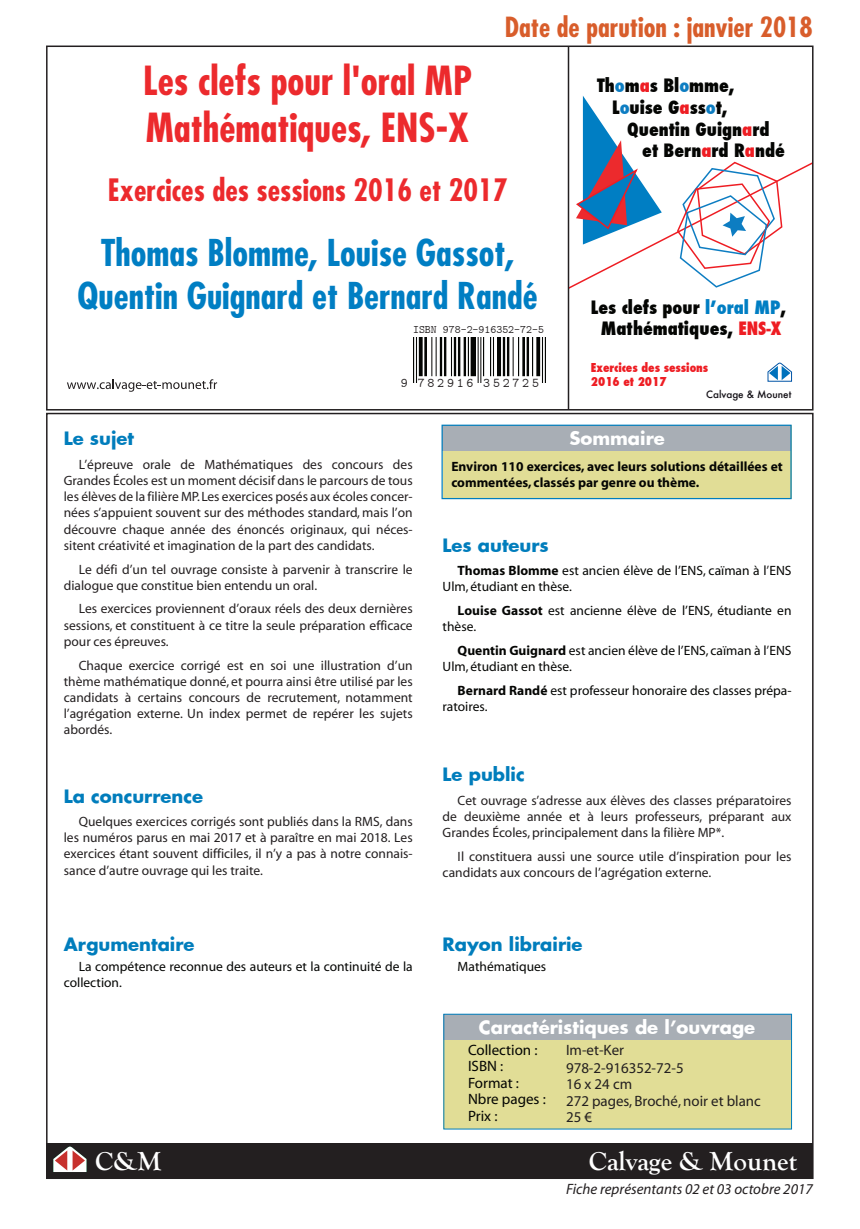
<style>
.page{position:relative;width:860px;height:1229px;background:#fff}
.page>*{position:absolute;margin:0;border:0;box-sizing:border-box;transform-origin:0 0}
.t1{font:700 condensed 39px/46.8px "Futura";color:#ec2a2d}
.t2{font:700 condensed 36px/43.2px "Futura";color:#007ec3;text-align:center}
.t3{font:700 condensed 30px "Futura";color:#ec2a2d}
.t4{font:700 condensed 27px "Futura";color:#d85d2b}
.t5{font:700 27px "Goudy Old Style T";color:#fff}
.t6{font:800 condensed 18px/21.6px "Futura";color:#040503;text-align:center}
.t7{font:700 18px "Futura";color:#007dbc}
.t8{font:700 18px "Futura";color:#fff}
.t9{font:15px/16.5px "Myriad";color:#231f20}
.t10{font:15px/16.5px "Myriad";color:#040503}
.t11{font:italic 15px "Myriad";color:#231f20}
.t12{font:13.5px/16.2px "Myriad";color:#231f20;text-align:justify}
.t13{font:13.5px/16.2px "Myriad";color:#040503}
.t14{font:700 13.5px/16.2px "Myriad";color:#040503}
.t15{font:13.5px "CMTT10";letter-spacing:.205em;color:#231f20}
.t16{font:800 condensed 12px/14.4px "Futura";color:#ee1d23}
.t17{font:11.4px "CMTT10";color:#231f20}
.t18{font:500 9.9px "Futura";color:#0f0c12}
.s1{color:#0d7dc2}
.s2{color:#ee1d23}
.s3{color:#007ec3}
.s4{font-weight:700}
.s5{color:#231f20}
</style>
<div class="page">
<div style="left:47px;top:1143px;width:765px;height:36px;background:#231f20"></div>
<svg style="left:53px;top:1147px;width:33px;height:25px"></svg>
<div style="left:442px;top:1014px;width:349px;height:115px;background:#e1dd96"></div>
<div style="left:442px;top:1014px;width:349px;height:26px;background:#a8aeb5"></div>
<div style="left:442px;top:425px;width:349px;height:74px;background:#e1dd96"></div>
<div style="left:442px;top:425px;width:348px;height:26px;background:#a8aeb5"></div>
<div style="left:441px;top:425px;width:350px;height:74px;border:1px solid #007dbc"></div>
<div style="left:443px;top:1014px;width:348px;height:115px;border:1px solid #007dbc"></div>
<svg style="left:569px;top:96px;width:245px;height:194px"></svg>
<svg style="left:767px;top:362px;width:26px;height:20px"></svg>
<svg style="left:67px;top:379px;width:150px;height:13px"></svg>
<div style="left:46px;top:46px;width:767px;height:364px;border:2px solid #231f20"></div>
<hr style="left:567px;top:46px;width:2px;height:364px;background:#231f20">
<img style="left:413px;top:338px;width:132px;height:45px">
<h1 class="t1" style="left:143px;top:57px;width:330px">Les clefs pour l'oral MP<br>Mathématiques, ENS-X</h1>
<h3 class="t4" style="left:504px;top:10px;width:309px">Date de parution : janvier 2018</h3>
<h3 class="t6" style="left:597px;top:75px;width:139px">Th<span class="s1">o</span>m<span class="s2">a</span>s Bl<span class="s1">o</span>mme,</h3>
<h3 class="t6" style="left:612px;top:97px;width:117px">L<span class="s1">o</span>uise G<span class="s2">a</span>ss<span class="s1">o</span>t,</h3>
<h3 class="t6" style="left:627px;top:118px;width:144px">Quentin Guign<span class="s2">a</span>rd</h3>
<h3 class="t6" style="left:642px;top:140px;width:144px">et Bern<span class="s2">a</span>rd R<span class="s2">a</span>ndé</h3>
<h3 class="t3" style="left:108px;top:170px;width:401px">Exercices des sessions 2016 et 2017</h3>
<h2 class="t2" style="left:78px;top:231px;width:461px">Thomas Blomme, Louise Gassot,<br>Quentin Guignard et Bernard Randé</h2>
<p class="t17" style="left:413px;top:325px;width:132px">ISBN 978-2-916352-72-5</p>
<p class="t15" style="left:401px;top:378px;width:139px">9 782916 352725</p>
<h3 class="t6" style="left:591px;top:296px;width:196px">Les clefs pour <span class="s3">lʼoral MP</span>,<br>Mathématiques, <span class="s2">ENS-X</span></h3>
<p class="t16" style="left:591px;top:360px;width:119px">Exercices des sessions<br>2016 et 2017</p>
<p class="t18" style="left:706px;top:387px;width:87px">Calvage &amp; Mounet</p>
<h3 class="t7" style="left:64px;top:426px;width:72px">Le sujet</h3>
<p class="t12" style="left:64px;top:457px;width:350px;text-indent:15px">L’épreuve orale de Mathématiques des concours des Grandes Écoles est un moment décisif dans le parcours de tous les élèves de la filière MP. Les exercices posés aux écoles concer&shy;nées s’appuient souvent sur des méthodes standard, mais l’on découvre chaque année des énoncés originaux, qui néces&shy;sitent créativité et imagination de la part des candidats.</p>
<p class="t12" style="left:64px;top:561px;width:350px;text-indent:15px">Le défi d’un tel ouvrage consiste à parvenir à transcrire le dialogue que constitue bien entendu un oral.</p>
<p class="t12" style="left:64px;top:601px;width:350px;text-indent:15px">Les exercices proviennent d’oraux réels des deux dernières sessions, et constituent à ce titre la seule préparation efficace pour ces épreuves.</p>
<p class="t12" style="left:64px;top:657px;width:350px;text-indent:15px">Chaque exercice corrigé est en soi une illustration d’un thème mathématique donné, et pourra ainsi être utilisé par les candidats à certains concours de recrutement, notamment l’agrégation externe. Un index permet de repérer les sujets abordés.</p>
<h3 class="t7" style="left:64px;top:783px;width:141px">La concurrence</h3>
<p class="t12" style="left:64px;top:814px;width:350px;text-indent:15px">Quelques exercices corrigés sont publiés dans la RMS, dans les numéros parus en mai 2017 et à paraître en mai 2018. Les exercices étant souvent difficiles, il n’y a pas à notre connais&shy;sance d’autre ouvrage qui les traite.</p>
<h3 class="t7" style="left:64px;top:932px;width:132px">Argumentaire</h3>
<p class="t13" style="left:64px;top:959px;width:350px;text-indent:15px">La compétence reconnue des auteurs et la continuité de la collection.</p>
<h3 class="t8" style="left:569px;top:426px;width:97px">Sommaire</h3>
<p class="t14" style="left:451px;top:459px;width:333px">Environ 110 exercices, avec leurs solutions détaillées et commentées, classés par genre ou thème.</p>
<h3 class="t7" style="left:442px;top:532px;width:108px">Les auteurs</h3>
<p class="t13" style="left:442px;top:563px;width:350px;text-indent:15px"><span class="s4">Thomas Blomme</span> est ancien élève de l’ENS, caïman à l<span class="s5">’</span>ENS<br>Ulm, étudiant en thèse.</p>
<p class="t13" style="left:442px;top:603px;width:350px;text-indent:15px"><span class="s4">Louise Gassot</span> est ancienne élève de l’ENS, étudiante en thèse.</p>
<p class="t13" style="left:442px;top:643px;width:350px;text-indent:15px"><span class="s4">Quentin Guignard</span> est ancien élève de l’ENS, caïman à l<span class="s5">’</span>ENS<br>Ulm, étudiant en thèse.</p>
<p class="t13" style="left:442px;top:683px;width:350px;text-indent:15px"><span class="s4">Bernard Randé</span> est professeur honoraire des classes prépa&shy;ratoires.</p>
<h3 class="t7" style="left:442px;top:762px;width:84px">Le public</h3>
<p class="t12" style="left:442px;top:793px;width:350px;text-indent:15px">Cet ouvrage s’adresse aux élèves des classes préparatoires de deuxième année et à leurs professeurs, préparant aux Grandes Écoles, principalement dans la filière MP*.</p>
<p class="t12" style="left:442px;top:849px;width:350px;text-indent:15px">Il constituera aussi une source utile d’inspiration pour les candidats aux concours de l’agrégation externe.</p>
<h3 class="t7" style="left:442px;top:932px;width:141px">Rayon librairie</h3>
<p class="t13" style="left:457px;top:959px;width:90px">Mathématiques</p>
<h3 class="t8" style="left:479px;top:1015px;width:278px">Caractéristiques de l’ouvrage</h3>
<p class="t10" style="left:468px;top:1042px;width:79px">Collection :<br>ISBN :<br>Format :<br>Nbre pages :<br>Prix :</p>
<p class="t9" style="left:566px;top:1041px;width:119px;line-height:18px">Im-et-Ker<br>978-2-916352-72-5</p>
<p class="t9" style="left:566px;top:1076px;width:196px">16 x 24 cm<br>272 pages, Broché, noir et blanc<br>25 €</p>
<h3 class="t5" style="left:95px;top:1146px;width:67px">C&amp;M</h3>
<h3 class="t5" style="left:589px;top:1146px;width:210px">Calvage &amp; Mounet</h3>
<p class="t11" style="left:566px;top:1181px;width:248px">Fiche représentants 02 et 03 octobre 2017</p>
</div>
